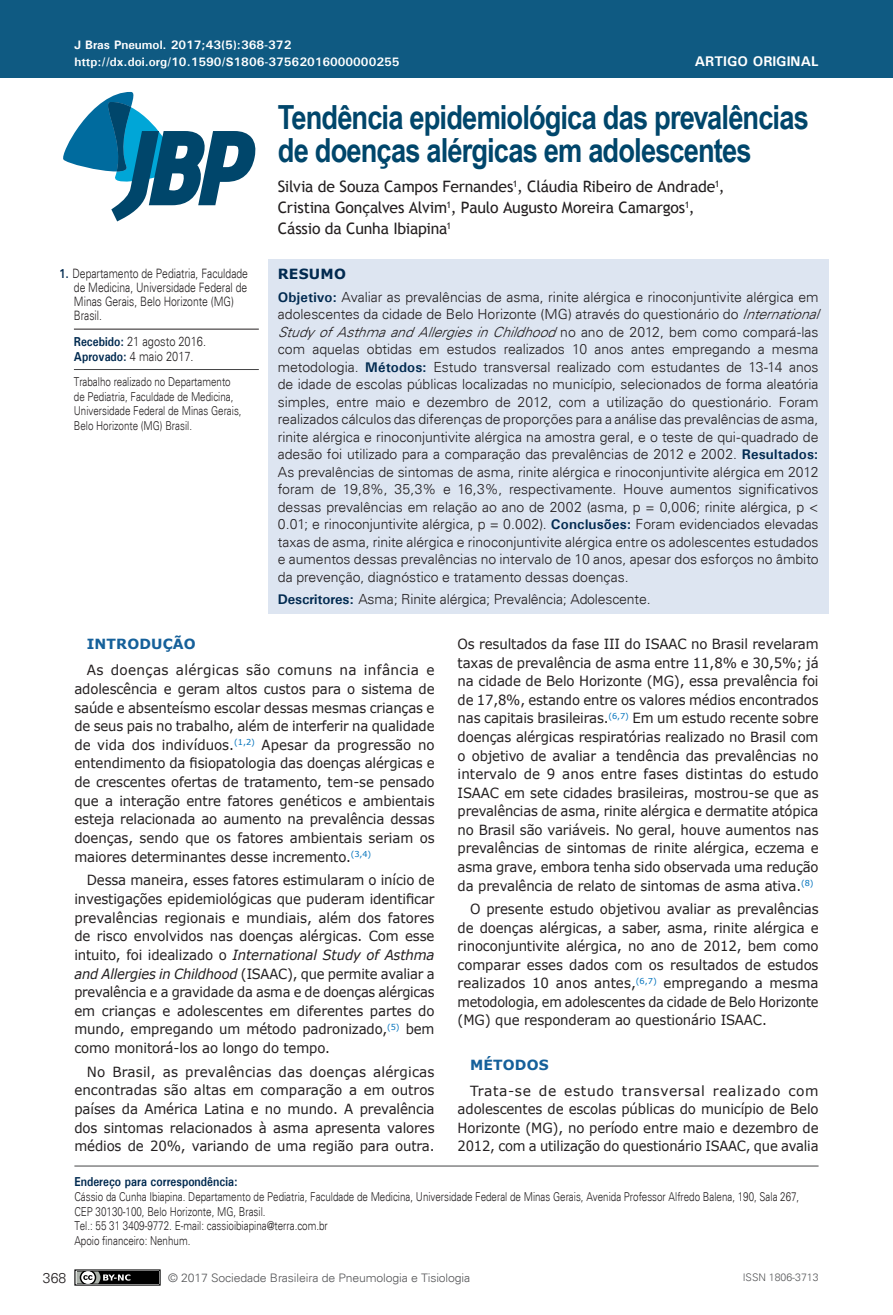
<style>
.page{position:relative;width:893px;height:1315px;background:#fff}
.page>*{position:absolute;margin:0;border:0;box-sizing:border-box;transform-origin:0 0}
.Título{font:700 33.25px/33.2px "Arial Narrow";letter-spacing:-.025em;color:#00466b}
.Autores{font:15.75px/21px "Trebuchet MS";letter-spacing:-.015em;color:#231f20}
.Corpo_PT{font:14px/18.6px "Verdana";letter-spacing:-.01em;color:#231f20;text-align:justify;scale:.95 1}
.Resumo{font:300 14px/17.5px "Univers";color:#231f20}
.Corpo_PT-2{font:14px/18.6px "Verdana";letter-spacing:-.01em;color:#231f20;text-align:justify}
.Palavras_chave{font:300 14px "Univers";letter-spacing:-.01em;color:#231f20}
.Sub_1{font:700 14px "Verdana";letter-spacing:.01em;color:#15609a}
.t1{font:700 14px "Univers";color:#fff}
.Título_Resumo{font:700 14px "Verdana";letter-spacing:.015em;color:#012a50}
.Instituições{font:300 12.95px/14px "Univers";color:#231f20;scale:.8 1}
.Endereço_Corresp{font:700 12.95px "Univers";color:#012a50;scale:.85 1}
.Recebido{font:300 12.95px "Univers";color:#231f20;scale:.85 1}
.Aprovado{font:300 12.95px "Univers";color:#231f20;scale:.85 1}
.End_2{font:300 12.25px/14.7px "Univers";color:#231f20;scale:.8 1}
.Trab_realizado{font:300 12.25px/14.7px "Univers";color:#231f20;scale:.8 1}
.cabeçalho{font:700 12.25px "Univers";color:#fff}
.t2{font:300 11.72px "Univers";letter-spacing:-.01em;color:#57585a;scale:1.04 1}
.t3{font:300 10.5px "Univers";color:#57585a}
.s1{font-weight:700;color:#012a50}
.s2{font-style:italic}
</style>
<div class="page">
<div style="left:0;top:0;width:893px;height:78px;background:#0f5a82"></div>
<svg style="left:63px;top:91px;width:193px;height:130px"></svg>
<svg style="left:76px;top:1271px;width:83px;height:12px"></svg>
<div style="left:74px;top:1269px;width:87px;height:16px;border:1px solid #000"></div>
<div style="left:77px;top:1271px;width:81px;height:12px;background:#000"></div>
<svg style="left:77px;top:1271px;width:53px;height:12px"></svg>
<div style="left:268px;top:259px;width:560px;height:354px;background:#dde5f1"></div>
<hr style="left:74px;top:1165px;width:745px;height:1px;background:#454647">
<hr style="left:74px;top:329px;width:185px;height:1px;background:#231f20">
<hr style="left:74px;top:369px;width:185px;height:1px;background:#454647">
<p class="cabeçalho" style="left:74px;top:38px;width:218px">J Bras Pneumol. 2017;43(5):368-372</p>
<p class="cabeçalho" style="left:74px;top:54px;width:327px">http://dx.doi.org/10.1590/S1806-37562016000000255</p>
<p class="t1" style="left:695px;top:52px;width:125px">ARTIGO ORIGINAL</p>
<p class="Instituições" style="left:74px;top:266px;width:219px;text-indent:-15px"><span class="s1">1.</span> Departamento de Pediatria, Faculdade de Medicina, Universidade Federal de<br>Minas Gerais, Belo Horizonte (MG)<br>Brasil.</p>
<p class="Recebido" style="left:74px;top:334px;width:157px"><span class="s1">Recebido:</span> 21 agosto 2016.</p>
<p class="Aprovado" style="left:74px;top:349px;width:142px"><span class="s1">Aprovado:</span> 4 maio 2017.</p>
<p class="Trab_realizado" style="left:74px;top:374px;width:211px">Trabalho realizado no Departamento de Pediatria, Faculdade de Medicina, Universidade Federal de Minas Gerais, Belo Horizonte (MG) Brasil.</p>
<p class="Título" style="left:278px;top:99px;width:533px">Tendência epidemiológica das prevalências de doenças alérgicas em adolescentes</p>
<p class="Autores" style="left:278px;top:176px;width:448px">Silvia de Souza Campos Fernandes<sup>1</sup>, Cláudia Ribeiro de Andrade<sup>1</sup>,<br>Cristina Gonçalves Alvim<sup>1</sup>, Paulo Augusto Moreira Camargos<sup>1</sup>,<br>Cássio da Cunha Ibiapina<sup>1</sup></p>
<p class="Título_Resumo" style="left:278px;top:264px;width:70px">RESUMO</p>
<p class="Resumo" style="left:278px;top:288px;width:548px"><span class="s1">Objetivo:</span> Avaliar as prevalências de asma, rinite alérgica e rinoconjuntivite alérgica em adolescentes da cidade de Belo Horizonte (MG) através do questionário do <span class="s2">International StudyofAsthmaandAllergiesinChildhood</span>n o a n o d e 2 0 1 2 , b e m c o m o c o m p a r á - l a s com aquelas obtidas em estudos realizados 10 anos antes empregando a mesma metodologia. <span class="s1">Métodos:</span> Estudo transversal realizado com estudantes de 13-14 anos de idade de escolas públicas localizadas no município, selecionados de forma aleatória simples, entre maio e dezembro de 2012, com a utilização do questionário. Foram realizados cálculos das diferenças de proporções para a análise das prevalências de asma, rinite alérgica e rinoconjuntivite alérgica na amostra geral, e o teste de qui-quadrado de adesão foi utilizado para a comparação das prevalências de 2012 e 2002. <span class="s1">Resultados:<br></span>As prevalências de sintomas de asma, rinite alérgica e rinoconjuntivite alérgica em 2012 foram de 19,8%, 35,3% e 16,3%, respectivamente. Houve aumentos significativos dessas prevalências em relação ao ano de 2002 (asma, p = 0,006; rinite alérgica, p &lt; 0.01; e rinoconjuntivite alérgica, p = 0.002). <span class="s1">Conclusões:</span> Foram evidenciados elevadas taxas de asma, rinite alérgica e rinoconjuntivite alérgica entre os adolescentes estudados e aumentos dessas prevalências no intervalo de 10 anos, apesar dos esforços no âmbito da prevenção, diagnóstico e tratamento dessas doenças.</p>
<p class="Palavras_chave" style="left:278px;top:590px;width:374px"><span class="s1">Descritores:</span> Asma; Rinite alérgica; Prevalência; Adolescente.</p>
<p class="Sub_1" style="left:87px;top:634px;width:111px">INTRODUÇÃO</p>
<p class="Corpo_PT-2" style="left:74px;top:661px;width:362px;text-indent:12px">As doenças alérgicas são comuns na infância e adolescência e geram altos custos para o sistema de saúde e absenteísmo escolar dessas mesmas crianças e de seus pais no trabalho, além de interferir na qualidade de vida dos indivíduos.<sup>(1,2)</sup> Apesar da progressão no entendimento da fisiopatologia das doenças alérgicas e de crescentes ofertas de tratamento, tem-se pensado que a interação entre fatores genéticos e ambientais esteja relacionada ao aumento na prevalência dessas doenças, sendo que os fatores ambientais seriam os maiores determinantes desse incremento.<sup>(3,4)</sup></p>
<p class="Corpo_PT" style="left:74px;top:870px;width:381px;text-indent:12px">Dessa maneira, esses fatores estimularam o início de investigações epidemiológicas que puderam identificar prevalências regionais e mundiais, além dos fatores de risco envolvidos nas doenças alérgicas. Com esse intuito, foi idealizado o <span class="s2">International Study of Asthma and Allergies in Childhood</span> (ISAAC), que permite avaliar a prevalência e a gravidade da asma e de doenças alérgicas em crianças e adolescentes em diferentes partes do mundo, empregando um método padronizado,<sup>(5)</sup> bem como monitorá-los ao longo do tempo.</p>
<p class="Corpo_PT-2" style="left:74px;top:1062px;width:362px;text-indent:12px">No Brasil, as prevalências das doenças alérgicas encontradas são altas em comparação a em outros países da América Latina e no mundo. A prevalência dos sintomas relacionados à asma apresenta valores médios de 20%, variando de uma região para outra.</p>
<p class="Corpo_PT" style="left:458px;top:634px;width:381px">Os resultados da fase III do ISAAC no Brasil revelaram taxas de prevalência de asma entre 11,8% e 30,5%; já na cidade de Belo Horizonte (MG), essa prevalência foi de 17,8%, estando entre os valores médios encontrados nas capitais brasileiras.<sup>(6,7)</sup> Em um estudo recente sobre doenças alérgicas respiratórias realizado no Brasil com o objetivo de avaliar a tendência das prevalências no intervalo de 9 anos entre fases distintas do estudo ISAAC em sete cidades brasileiras, mostrou-se que as prevalências de asma, rinite alérgica e dermatite atópica no Brasil são variáveis. No geral, houve aumentos nas prevalências de sintomas de rinite alérgica, eczema e asma grave, embora tenha sido observada uma redução da prevalência de relato de sintomas de asma ativa.<sup>(8)</sup></p>
<p class="Corpo_PT" style="left:458px;top:899px;width:381px;text-indent:12px">O presente estudo objetivou avaliar as prevalências de doenças alérgicas, a saber, asma, rinite alérgica e rinoconjuntivite alérgica, no ano de 2012, bem como comparar esses dados com os resultados de estudos realizados 10 anos antes,<sup>(6,7)</sup> empregando a mesma metodologia, em adolescentes da cidade de Belo Horizonte (MG) que responderam ao questionário ISAAC.</p>
<p class="Sub_1" style="left:470px;top:1054px;width:80px">MÉTODOS</p>
<p class="Corpo_PT-2" style="left:458px;top:1081px;width:362px;text-indent:12px">Trata-se de estudo transversal realizado com adolescentes de escolas públicas do município de Belo Horizonte (MG), no período entre maio e dezembro de 2012, com a utilização do questionário ISAAC, que avalia</p>
<p class="Endereço_Corresp" style="left:74px;top:1173px;width:194px">Endereço para correspondência:</p>
<p class="End_2" style="left:74px;top:1189px;width:908px">Cássio da Cunha Ibiapina. Departamento de Pediatria, Faculdade de Medicina, Universidade Federal de Minas Gerais, Avenida Professor Alfredo Balena, 190, Sala 267,<br>CEP 30130-100, Belo Horizonte, MG, Brasil.</p>
<p class="End_2" style="left:74px;top:1218px;width:318px">Tel.: 55 31 3409-9772. E-mail: cassioibiapina@terra.com.br</p>
<p class="End_2" style="left:74px;top:1233px;width:147px">Apoio financeiro: Nenhum.</p>
<p class="Resumo" style="left:43px;top:1269px;width:25px">368</p>
<p class="t2" style="left:168px;top:1270px;width:292px">© 2017 Sociedade Brasileira de Pneumologia e Tisiologia</p>
<p class="t3" style="left:743px;top:1271px;width:77px">ISSN 1806-3713</p>
</div>
